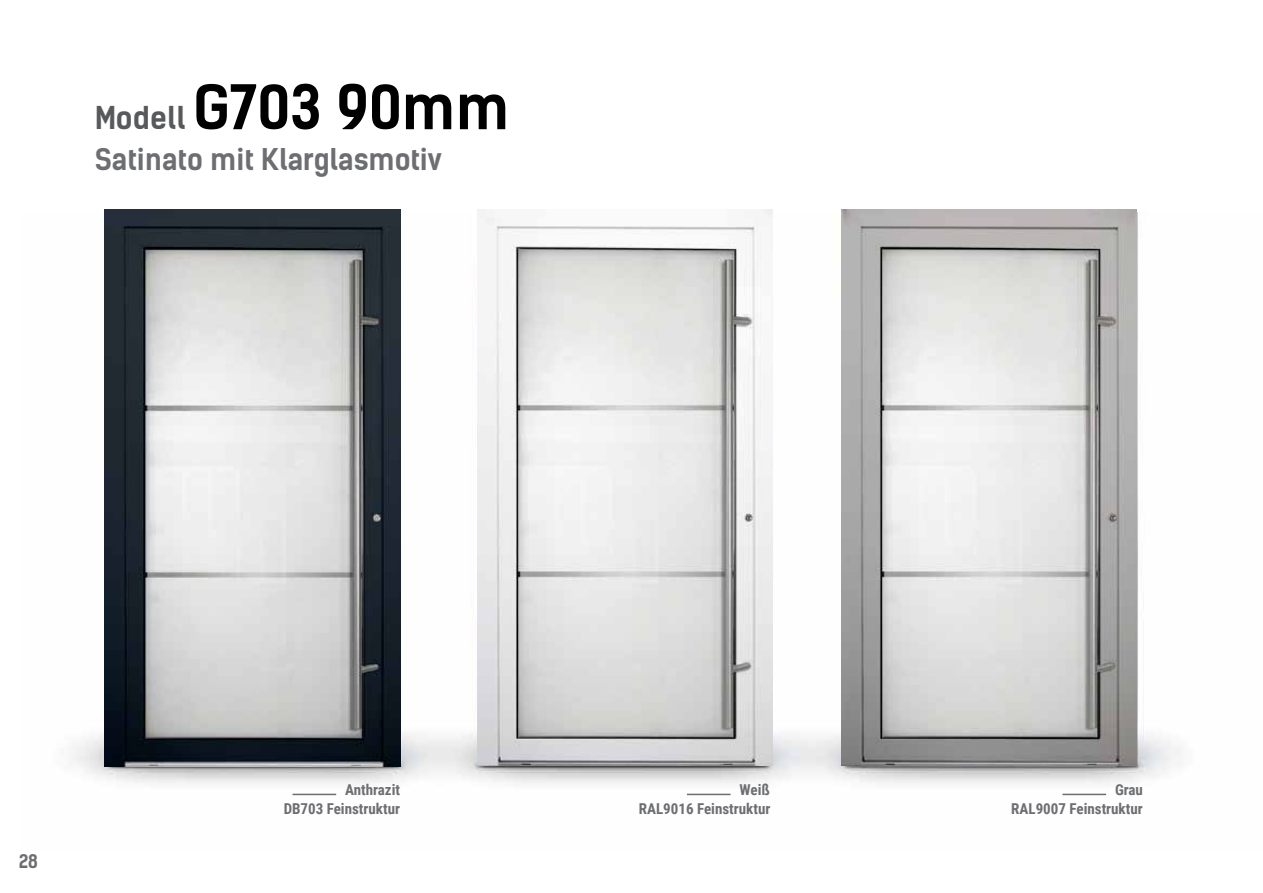
<style>
.page{position:relative;width:1263px;height:893px;background:#fff}
.page>*{position:absolute;margin:0;border:0;box-sizing:border-box;transform-origin:0 0}
.t1{font:700 58.5px "Kelson Sans";color:#000}
.t2{font:700 28.5px "Kelson Sans";color:#6d6e71}
.t3{font:700 18px "Kelson Sans";color:#6d6e71}
.t4{font:700 15px "Roboto Condensed";color:#6d6e71}
.s1{font-size:30px;color:#58595b}
</style>
<div class="page">
<img style="left:72px;top:212px;width:1108px;height:584px">
<img style="left:105px;top:209px;width:295px;height:557px">
<img style="left:477px;top:209px;width:295px;height:556px">
<img style="left:841px;top:209px;width:296px;height:556px">
<hr style="left:292px;top:794px;width:44px;height:1px;background:#6d6e71">
<hr style="left:687px;top:794px;width:43px;height:1px;background:#6d6e71">
<hr style="left:1062px;top:794px;width:44px;height:1px;background:#6d6e71">
<h1 class="t1" style="left:95px;top:72px;width:416px"><span class="s1">Modell</span> G703 90mm</h1>
<h2 class="t2" style="left:95px;top:142px;width:349px">Satinato mit Klarglasmotiv</h2>
<p class="t3" style="left:19px;top:850px;width:21px">28</p>
<p class="t4" style="left:345px;top:779px;width:56px">Anthrazit</p>
<p class="t4" style="left:739px;top:779px;width:32px">Weiß</p>
<p class="t4" style="left:1115px;top:779px;width:29px">Grau</p>
<p class="t4" style="left:284px;top:798px;width:118px">DB703 Feinstruktur</p>
<p class="t4" style="left:639px;top:798px;width:133px">RAL9016 Feinstruktur</p>
<p class="t4" style="left:1011px;top:798px;width:133px">RAL9007 Feinstruktur</p>
</div>
